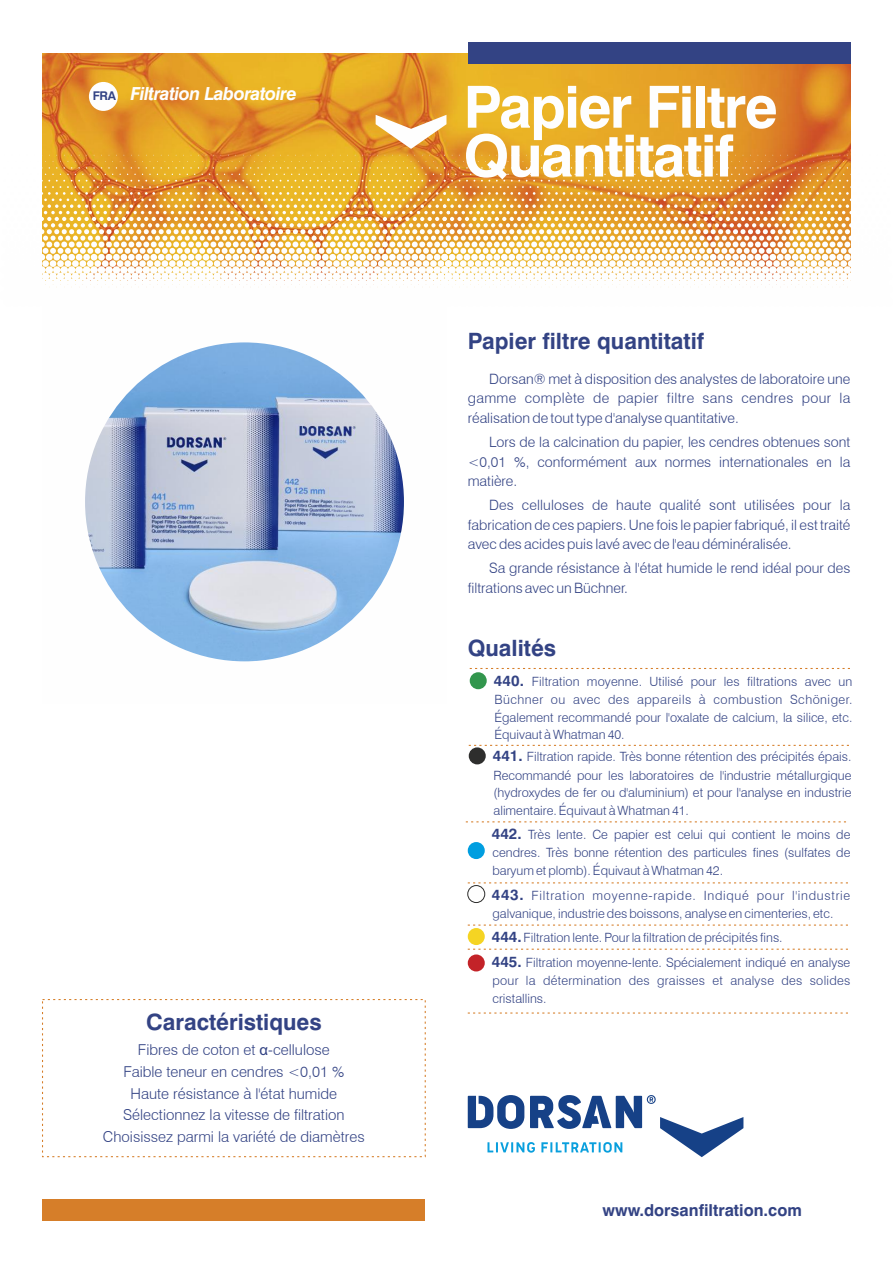
<style>
.page{position:relative;width:893px;height:1263px;background:#fff}
.page>*{position:absolute;margin:0;border:0;box-sizing:border-box;transform-origin:0 0}
.t1{font:700 58.2px/48.8px "Swiss 721 BT";letter-spacing:-.03em;color:#fefefe}
.t2{font:700 22.5px "Swiss 721 BT";color:#334384}
.t3{font:italic 700 18px "Swiss 721 BT";letter-spacing:-.03em;color:#fefefe}
.t4{font:700 16.5px "Swiss 721 BT";color:#334384}
.t5{font:300 15px/21.6px "Swiss 721 BT";color:#334384;text-align:center}
.t6{font:300 14.25px/19.6px "Swiss 721 BT";color:#334384;text-align:justify}
.t7{font:300 12.75px/17.9px "Swiss 721 BT";color:#334384;text-align:justify}
.t8{font:300 12.75px/17.5px "Swiss 721 BT";letter-spacing:.02em;color:#334384}
.s1{font-style:normal;font-size:12px;color:#334384}
.s2{font-family:"Arial";font-weight:400}
.s3{font-weight:700;font-size:15px}
</style>
<div class="page">
<svg style="left:43px;top:53px;width:807px;height:102px;background:#e39a25"></svg>
<svg style="left:453px;top:155px;width:398px;height:133px"></svg>
<svg style="left:42px;top:155px;width:411px;height:133px"></svg>
<div style="left:43px;top:1199px;width:382px;height:21px;background:#d67e29"></div>
<div style="left:468px;top:43px;width:382px;height:21px;background:#334384"></div>
<svg style="left:85px;top:342px;width:319px;height:320px"></svg>
<svg style="left:469px;top:745px;width:380px;height:1px"></svg>
<svg style="left:470px;top:668px;width:380px;height:1px"></svg>
<svg style="left:466px;top:821px;width:380px;height:1px"></svg>
<svg style="left:468px;top:882px;width:380px;height:1px"></svg>
<svg style="left:468px;top:949px;width:380px;height:1px"></svg>
<svg style="left:468px;top:924px;width:380px;height:2px"></svg>
<div style="left:89px;top:82px;width:29px;height:29px;background:#fefefe;border-radius:50%"></div>
<div style="left:469px;top:747px;width:17px;height:17px;background:#2e2e2d;border-radius:50%"></div>
<div style="left:468px;top:954px;width:17px;height:17px;background:#c32328;border-radius:50%"></div>
<div style="left:468px;top:842px;width:17px;height:17px;background:#009ee0;border-radius:50%"></div>
<div style="left:468px;top:885px;width:17px;height:18px;background:#fefefe;border:1px solid #2e2e2d;border-radius:50%"></div>
<div style="left:468px;top:928px;width:17px;height:17px;background:#f5d423;border-radius:50%"></div>
<div style="left:470px;top:672px;width:17px;height:17px;background:#32964d;border-radius:50%"></div>
<svg style="left:468px;top:1095px;width:275px;height:62px"></svg>
<svg style="left:376px;top:115px;width:70px;height:34px"></svg>
<svg style="left:468px;top:1012px;width:380px;height:1px"></svg>
<h3 class="t3" style="left:93px;top:86px;width:206px"><span class="s1">FRA</span> Filtration Laboratoire</h3>
<h2 class="t2" style="left:146px;top:1012px;width:177px">Caractéristiques</h2>
<p class="t5" style="left:103px;top:1039px;width:263px">Fibres de coton et <span class="s2">α</span>-cellulose<br>Faible teneur en cendres &lt;0,01 % Haute résistance à l'état humide Sélectionnez la vitesse de filtration Choisissez parmi la variété de diamètres</p>
<h1 class="t1" style="left:463px;top:88px;width:316px">Papier Filtre<br>Quantitatif</h1>
<h2 class="t2" style="left:468px;top:332px;width:238px">Papier filtre quantitatif</h2>
<p class="t6" style="left:468px;top:369px;width:384px;text-indent:21px">Dorsan® met à disposition des analystes de laboratoire une gamme complète de papier filtre sans cendres pour la réalisation de tout type d'analyse quantitative.</p>
<p class="t6" style="left:468px;top:432px;width:384px;text-indent:21px">Lors de la calcination du papier, les cendres obtenues sont &lt;0,01 %, conformément aux normes internationales en la matière.</p>
<p class="t6" style="left:468px;top:495px;width:384px;text-indent:21px">Des celluloses de haute qualité sont utilisées pour la fabrication de ces papiers. Une fois le papier fabriqué, il est traité avec des acides puis lavé avec de l'eau déminéralisée.</p>
<p class="t6" style="left:468px;top:558px;width:384px;text-indent:21px">Sa grande résistance à l'état humide le rend idéal pour des filtrations avec un Büchner.</p>
<h2 class="t2" style="left:468px;top:639px;width:90px">Qualités</h2>
<p class="t7" style="left:494px;top:672px;width:360px"><span class="s3">440.</span> Filtration moyenne. Utilisé pour les filtrations avec un Büchner ou avec des appareils à combustion Schöniger.<br>Également recommandé pour l'oxalate de calcium, la silice, etc.<br>Équivaut à Whatman 40.</p>
<p class="t7" style="left:493px;top:748px;width:360px"><span class="s3">441.</span> Filtration rapide. Très bonne rétention des précipités épais.<br>Recommandé pour les laboratoires de l'industrie métallurgique (hydroxydes de fer ou d'aluminium) et pour l'analyse en industrie alimentaire. Équivaut à Whatman 41.</p>
<p class="t7" style="left:492px;top:826px;width:360px"><span class="s3">442.</span> Très lente. Ce papier est celui qui contient le moins de cendres. Très bonne rétention des particules fines (sulfates de baryum et plomb). Équivaut à Whatman 42.</p>
<p class="t7" style="left:492px;top:886px;width:360px"><span class="s3">443.</span> Filtration moyenne-rapide. Indiqué pour l'industrie galvanique, industrie des boissons, analyse en cimenteries, etc.</p>
<p class="t7" style="left:492px;top:925px;width:360px;line-height:25.2px"><span class="s3">444.</span> Filtration lente. Pour la filtration de précipités fins.<br><span class="s3">445.</span> Filtration moyenne-lente. Spécialement indiqué en analyse</p>
<p class="t8" style="left:492px;top:972px;width:359px">pour la détermination des graisses et analyse des solides cristallins.</p>
<p class="t4" style="left:603px;top:1203px;width:201px">www.dorsanfiltration.com</p>
</div>
